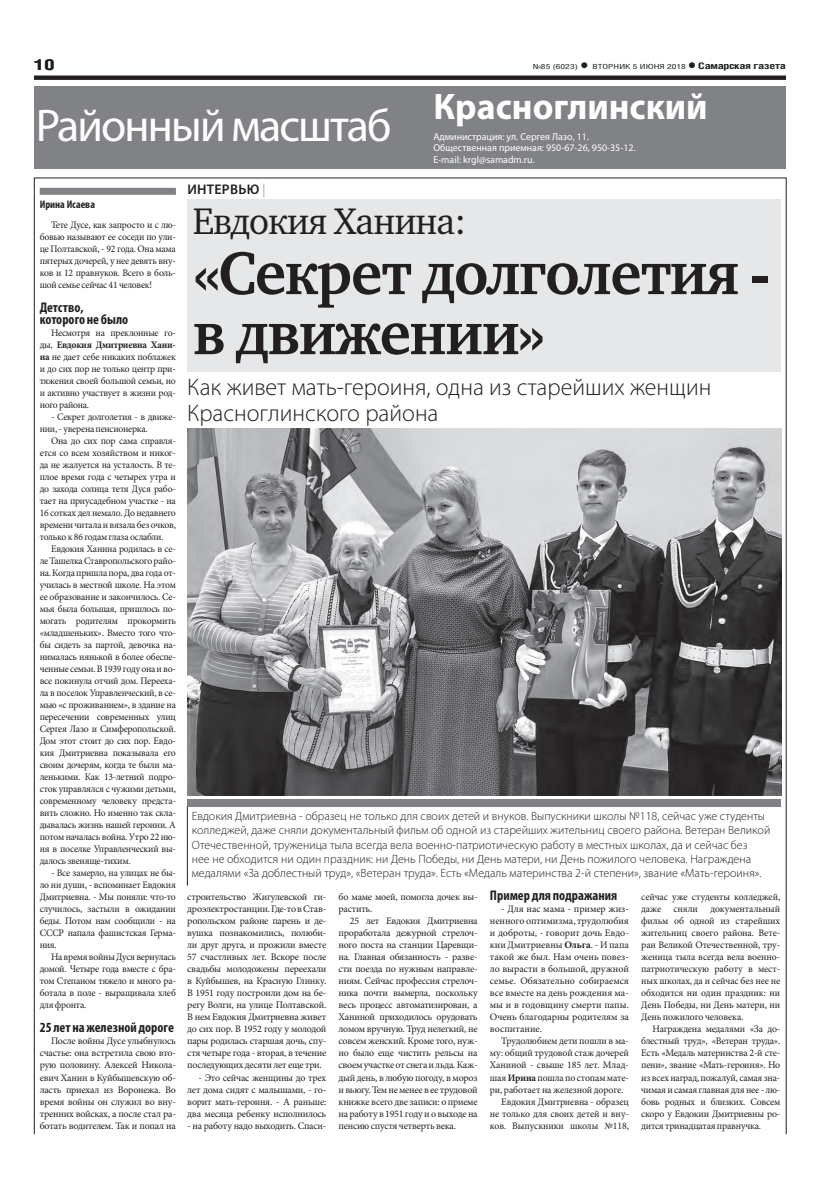
<style>
.page{position:relative;width:820px;height:1191px;background:#fff}
.page>*{position:absolute;margin:0;border:0;box-sizing:border-box;transform-origin:0 0}
.t1{font:700 62px/60px "Charter C";letter-spacing:-.025em;color:#231f20;scale:.96 1}
.t2{font:46px "Myriad Pro";letter-spacing:-.04em;color:#fff}
.t3{font:38px "Charter C";letter-spacing:-.025em;color:#231f20}
.t4{font:700 37px "Myriad Pro";color:#fff}
.t5{font:300 24px/26px "Myriad Pro";color:#231f20}
.t6{font:700 15px "Helios Cond";color:#231f20;scale:1.4 1}
.t7{font:700 condensed 14px/12px "Myriad Pro";color:#231f20}
.t8{font:600 14px "Myriad Pro";letter-spacing:.02em;color:#231f20}
.t9{font:300 12px/14px "Myriad Pro";color:#231f20}
.t10{font:700 condensed 11px "Myriad Pro";color:#231f20}
.t11{font:10px/12px "Minion Pro";letter-spacing:-.025em;color:#231f20;text-align:justify}
.t12{font:10px/11.8px "Myriad Pro";color:#fff}
.t13{font:700 9px "Helios Cond";letter-spacing:-.02em;color:#231f20;scale:1.4 1}
.t14{font:7px "Helios Cond";color:#231f20;scale:1.4 1}
.s1{font-weight:700;font-size:16px}
.s2{font-size:16px}
.s3{font-weight:700}
.s4{font-weight:300;color:#808285}
</style>
<div class="page">
<div style="left:34px;top:86px;width:751px;height:83px;background:#808285"></div>
<svg style="left:34px;top:76px;width:751px;height:4px;background:#272324"></svg>
<div style="left:187px;top:199px;width:593px;height:173px;background:#e6e7e9"></div>
<div style="left:40px;top:188px;width:136px;height:7px;background:#808285"></div>
<img style="left:187px;top:429px;width:593px;height:366px">
<svg style="left:187px;top:806px;width:593px;height:80px"></svg>
<div style="left:187px;top:798px;width:593px;height:8px;background:#808285"></div>
<h3 class="t6" style="left:34px;top:55px;width:16px">10</h3>
<p class="t14" style="left:532px;top:63px;width:111px">№85 (6023) <span class="s1">•</span> ВТОРНИК 5 ИЮНЯ 2018</p>
<p class="t13" style="left:687px;top:61px;width:72px"><span class="s2">•</span> Самарская газета</p>
<h2 class="t2" style="left:36px;top:97px;width:357px">Районный масштаб</h2>
<h3 class="t4" style="left:433px;top:83px;width:276px">Красноглинский</h3>
<p class="t12" style="left:433px;top:130px;width:204px">Администрация: ул. Сергея Лазо, 11.<br>Общественная приемная: 950-67-26, 950-35-12.<br>E-mail: krgl@samadm.ru.</p>
<p class="t10" style="left:40px;top:198px;width:57px">Ирина Исаева</p>
<p class="t11" style="left:40px;top:219px;width:138px;text-indent:11px">Тете Дусе, как запросто и с лю&shy;бовью называют ее соседи по ули&shy;це Полтавской, - 92 года. Она мама пятерых дочерей, у нее девять вну&shy;ков и 12 правнуков. Всего в боль&shy;шой семье сейчас 41 человек!</p>
<h3 class="t7" style="left:40px;top:301px;width:90px">Детство, которого не было</h3>
<p class="t11" style="left:40px;top:327px;width:138px;text-indent:11px">Несмотря на преклонные го&shy;ды, <span class="s3">Евдокия Дмитриевна Хани&shy;на</span> не дает себе никаких поблажек и до сих пор не только центр при&shy;тяжения своей большой семьи, но и активно участвует в жизни род&shy;ного района.</p>
<p class="t11" style="left:40px;top:411px;width:138px;text-indent:11px">- Секрет долголетия - в движе&shy;нии, - уверена пенсионерка.</p>
<p class="t11" style="left:40px;top:435px;width:138px;text-indent:11px">Она до сих пор сама справля&shy;ется со всем хозяйством и никог&shy;да не жалуется на усталость. В те&shy;плое время года с четырех утра и до захода солнца тетя Дуся рабо&shy;тает на приусадебном участке - на 16 сотках дел немало. До недавнего времени читала и вязала без очков, только к 86 годам глаза ослабли.</p>
<p class="t11" style="left:40px;top:543px;width:138px;text-indent:11px">Евдокия Ханина родилась в се&shy;ле Ташелка Ставропольского райо&shy;на. Когда пришла пора, два года от&shy;училась в местной школе. На этом ее образование и закончилось. Се&shy;мья была большая, пришлось по&shy;могать родителям прокормить «младшеньких». Вместо того что&shy;бы сидеть за партой, девочка на&shy;нималась нянькой в более обеспе&shy;ченные семьи. В 1939 году она и во&shy;все покинула отчий дом. Перееха&shy;ла в поселок Управленческий, в се&shy;мью «с проживанием», в здание на пересечении современных улиц Сергея Лазо и Симферопольской.<br>Дом этот стоит до сих пор. Евдо&shy;кия Дмитриевна показывала его своим дочерям, когда те были ма&shy;ленькими. Как 13-летний подро&shy;сток управлялся с чужими детьми, современному человеку предста&shy;вить сложно. Но именно так скла&shy;дывалась жизнь нашей героини. А потом началась война. Утро 22 ию&shy;ня в поселке Управленческий вы&shy;далось звеняще-тихим.</p>
<p class="t11" style="left:40px;top:867px;width:138px;text-indent:11px">- Все замерло, на улицах не бы&shy;ло ни души, - вспоминает Евдокия Дмитриевна. - Мы поняли: что-то случилось, застыли в ожидании беды. Потом нам сообщили - на СССР напала фашистская Герма&shy;ния.</p>
<p class="t11" style="left:40px;top:951px;width:138px;text-indent:11px">На время войны Дуся вернулась домой. Четыре года вместе с бра&shy;том Степаном тяжело и много ра&shy;ботала в поле - выращивала хлеб для фронта.</p>
<h3 class="t7" style="left:40px;top:1021px;width:136px">25 лет на железной дороге</h3>
<p class="t11" style="left:40px;top:1035px;width:138px;text-indent:11px">После войны Дусе улыбнулось счастье: она встретила свою вто&shy;рую половину. Алексей Никола&shy;евич Ханин в Куйбышевскую об&shy;ласть приехал из Воронежа. Во время войны он служил во вну&shy;тренних войсках, а после стал ра&shy;ботать водителем. Так и попал на</p>
<h3 class="t8" style="left:187px;top:180px;width:80px">ИНТЕРВЬЮ <span class="s4">|</span></h3>
<h3 class="t3" style="left:193px;top:200px;width:274px">Евдокия Ханина:</h3>
<h1 class="t1" style="left:193px;top:244px;width:602px">«Секрет долголетия - в движении»</h1>
<h3 class="t5" style="left:187px;top:374px;width:525px">Как живет мать-героиня, одна из старейших женщин<br>Красноглинского района</h3>
<p class="t9" style="left:192px;top:809px;width:579px">Евдокия Дмитриевна - образец не только для своих детей и внуков. Выпускники школы №118, сейчас уже студенты колледжей, даже сняли документальный фильм об одной из старейших жительниц своего района. Ветеран Великой Отечественной, труженица тыла всегда вела военно-патриотическую работу в местных школах, да и сейчас без<br>нее не обходится ни один праздник: ни День Победы, ни День матери, ни День пожилого человека. Награждена медалями «За доблестный труд», «Ветеран труда». Есть «Медаль материнства 2-й степени», звание «Мать-героиня».</p>
<p class="t11" style="left:187px;top:891px;width:140px">строительство Жигулевской ги&shy;дроэлектростанции. Где-то в Став&shy;ропольском районе парень и де&shy;вушка познакомились, полюби&shy;ли друг друга, и прожили вместе 57 счастливых лет. Вскоре после свадьбы молодожены переехали в Куйбышев, на Красную Глинку.<br>В 1951 году построили дом на бе&shy;регу Волги, на улице Полтавской.<br>В нем Евдокия Дмитриевна живет до сих пор. В 1952 году у молодой пары родилась старшая дочь, спу&shy;стя четыре года - вторая, в течение последующих десяти лет еще три.</p>
<p class="t11" style="left:187px;top:1071px;width:140px;text-indent:11px">- Это сейчас женщины до трех лет дома сидят с малышами, - го&shy;ворит мать-героиня. - А раньше: два месяца ребенку исполнилось</p>
<p class="t11" style="left:187px;top:1119px;width:140px">- на работу надо выходить. Спаси-</p>
<h3 class="t7" style="left:489px;top:889px;width:129px">Пример для подражания</h3>
<p class="t11" style="left:489px;top:903px;width:140px;text-indent:11px">- Для нас мама - пример жиз&shy;ненного оптимизма, трудолюбия и доброты, - говорит дочь Евдо&shy;кии Дмитриевны <span class="s3">Ольга</span>. - И папа такой же был. Нам очень повез&shy;ло вырасти в большой, дружной семье. Обязательно собираемся все вместе на день рождения ма&shy;мы и в годовщину смерти папы.<br>Очень благодарны родителям за воспитание.</p>
<p class="t11" style="left:501px;top:1035px;width:129px">Трудолюбием дети пошли в ма-</p>
<p class="t11" style="left:489px;top:1047px;width:140px">му: общий трудовой стаж дочерей</p>
<p class="t11" style="left:489px;top:1059px;width:140px">Ханиной - свыше 185 лет. Млад-</p>
<p class="t11" style="left:489px;top:1071px;width:140px">шая <span class="s3">Ирина</span> пошла по стопам мате-</p>
<p class="t11" style="left:489px;top:1083px;width:135px">ри, работает на железной дороге.</p>
<p class="t11" style="left:501px;top:1095px;width:129px">Евдокия Дмитриевна - образец</p>
<p class="t11" style="left:489px;top:1107px;width:140px">не только для своих детей и вну-</p>
<p class="t11" style="left:489px;top:1119px;width:140px">ков. Выпускники школы №118,</p>
<p class="t11" style="left:338px;top:891px;width:140px">бо маме моей, помогла дочек вы&shy;растить.</p>
<p class="t11" style="left:338px;top:915px;width:140px;text-indent:11px">25 лет Евдокия Дмитриевна проработала дежурной стрелоч&shy;ного поста на станции Царевщи&shy;на. Главная обязанность - разве&shy;сти поезда по нужным направле&shy;ниям. Сейчас профессия стрелоч&shy;ника почти вымерла, поскольку весь процесс автоматизирован, а Ханиной приходилось орудовать ломом вручную. Труд нелегкий, не совсем женский. Кроме того, нуж&shy;но было еще чистить рельсы на своем участке от снега и льда. Каж&shy;дый день, в любую погоду, в мороз и вьюгу. Тем не менее в ее трудовой книжке всего две записи: о приеме на работу в 1951 году и о выходе на пенсию спустя четверть века.</p>
<p class="t11" style="left:641px;top:891px;width:140px">сейчас уже студенты колледжей, даже сняли документальный фильм об одной из старейших жительниц своего района. Вете&shy;ран Великой Отечественной, тру&shy;женица тыла всегда вела военно&shy;патриотическую работу в мест&shy;ных школах, да и сейчас без нее не обходится ни один праздник: ни День Победы, ни День матери, ни День пожилого человека.</p>
<p class="t11" style="left:641px;top:1023px;width:140px;text-indent:11px">Награждена медалями «За до&shy;блестный труд», «Ветеран труда».<br>Есть «Медаль материнства 2-й сте&shy;пени», звание «Мать-героиня». Но из всех наград, пожалуй, самая зна&shy;чимая и самая главная для нее - лю&shy;бовь родных и близких. Совсем скоро у Евдокии Дмитриевны ро&shy;дится тринадцатая правнучка.</p>
</div>
